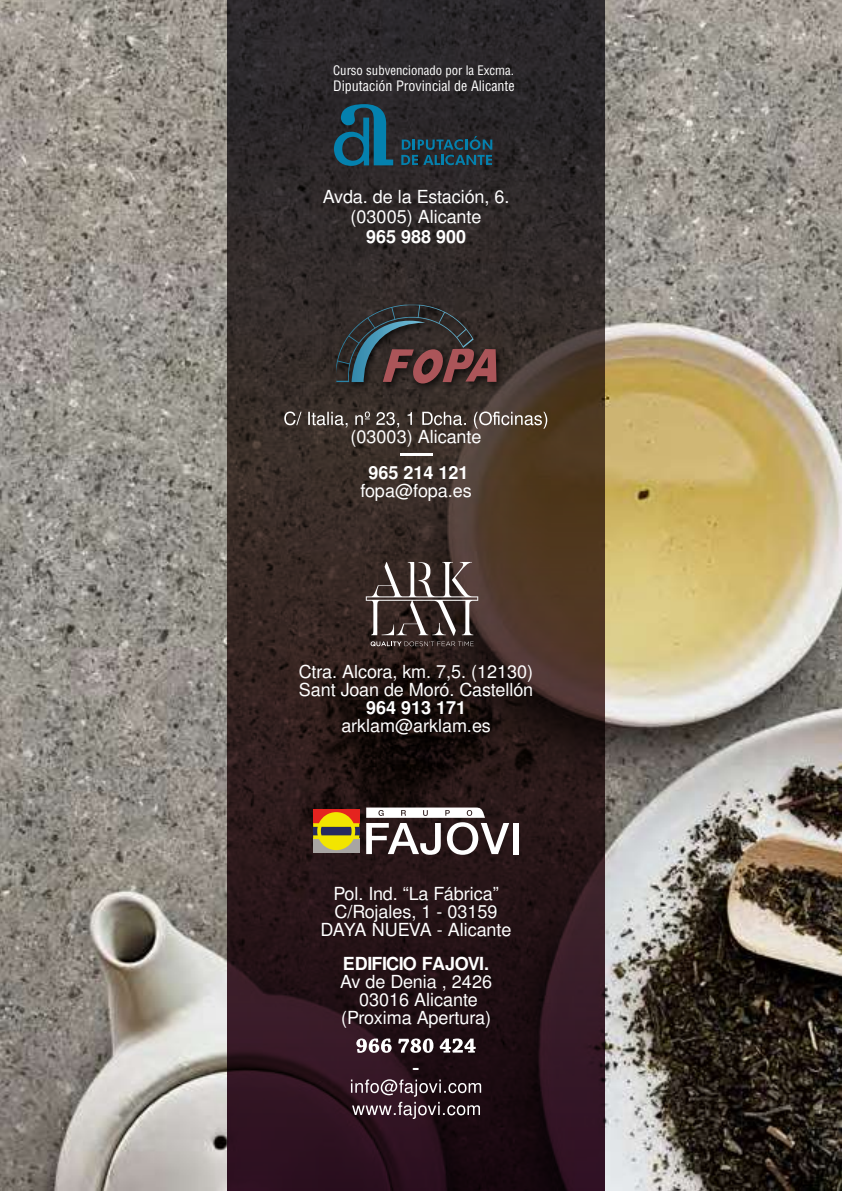
<style>
.page{position:relative;width:842px;height:1191px;background:#fff}
.page>*{position:absolute;margin:0;border:0;box-sizing:border-box;transform-origin:0 0}
.t1{font:700 20px "Karla";color:#fff}
.t2{font:18px/18px "Free Sans";color:#fff;text-align:center}
.t3{font:700 18px "Free Sans";color:#fff}
.t4{font:700 18px "Free Sans";letter-spacing:-.035em;color:#fff}
.t5{font:condensed 14px "Helvetica LT Std";color:#fff}
.t6{font:condensed 12.8px "Helvetica LT Std";color:#fff}
</style>
<div class="page">
<img style="left:0;top:0;width:842px;height:1191px">
<svg style="left:227px;top:0;width:377px;height:1191px;background:#2f2021"></svg>
<svg style="left:284px;top:411px;width:263px;height:18px;background:#635952"></svg>
<svg style="left:333px;top:301px;width:173px;height:91px;background:#322925"></svg>
<svg style="left:336px;top:293px;width:160px;height:90px;background:#423738"></svg>
<hr style="left:400px;top:453px;width:32px;height:3px;background:#fff">
<svg style="left:366px;top:562px;width:112px;height:84px;background:#5a4e4b"></svg>
<svg style="left:356px;top:1038px;width:120px;height:14px"></svg>
<svg style="left:351px;top:1079px;width:130px;height:40px;background:#4f3c45"></svg>
<div style="left:313px;top:809px;width:46px;height:14px;background:#e5231f"></div>
<div style="left:313px;top:839px;width:46px;height:14px;background:#a8a5a3"></div>
<svg style="left:313px;top:812px;width:46px;height:38px"></svg>
<div style="left:513px;top:823px;width:6px;height:31px;background:#fff"></div>
<svg style="left:366px;top:807px;width:143px;height:48px"></svg>
<svg style="left:334px;top:104px;width:59px;height:62px;background:#185168"></svg>
<svg style="left:401px;top:136px;width:91px;height:29px;background:#1d4353"></svg>
<p class="t6" style="left:333px;top:62px;width:182px">Curso subvencionado por la Excma.</p>
<p class="t5" style="left:333px;top:77px;width:183px">Diputación Provincial de Alicante</p>
<p class="t2" style="left:323px;top:187px;width:188px;line-height:20px">Avda. de la Estación, 6. (03005) Alicante</p>
<p class="t3" style="left:366px;top:223px;width:102px">965 988 900</p>
<p class="t2" style="left:351px;top:428px;width:132px">(03003) Alicante</p>
<p class="t3" style="left:368px;top:459px;width:102px">965 214 121</p>
<p class="t2" style="left:360px;top:482px;width:113px">fopa@fopa.es</p>
<p class="t2" style="left:299px;top:664px;width:236px;text-align:left">Ctra. Alcora, km. 7,5. (12130)<br>Sant Joan de Moró. Castellón</p>
<p class="t3" style="left:366px;top:695px;width:102px">964 913 171</p>
<p class="t2" style="left:341px;top:718px;width:151px">arklam@arklam.es</p>
<p class="t2" style="left:321px;top:885px;width:192px">Pol. Ind. “La Fábrica”<br>C/Rojales, 1 - 03159<br>DAYA NUEVA - Alicante</p>
<p class="t4" style="left:343px;top:950px;width:148px">EDIFICIO FAJOVI.</p>
<p class="t2" style="left:340px;top:974px;width:153px">Av de Denia , 2426<br>03016 Alicante (Proxima Apertura)</p>
<p class="t1" style="left:412px;top:1056px;width:9px">-</p>
</div>
